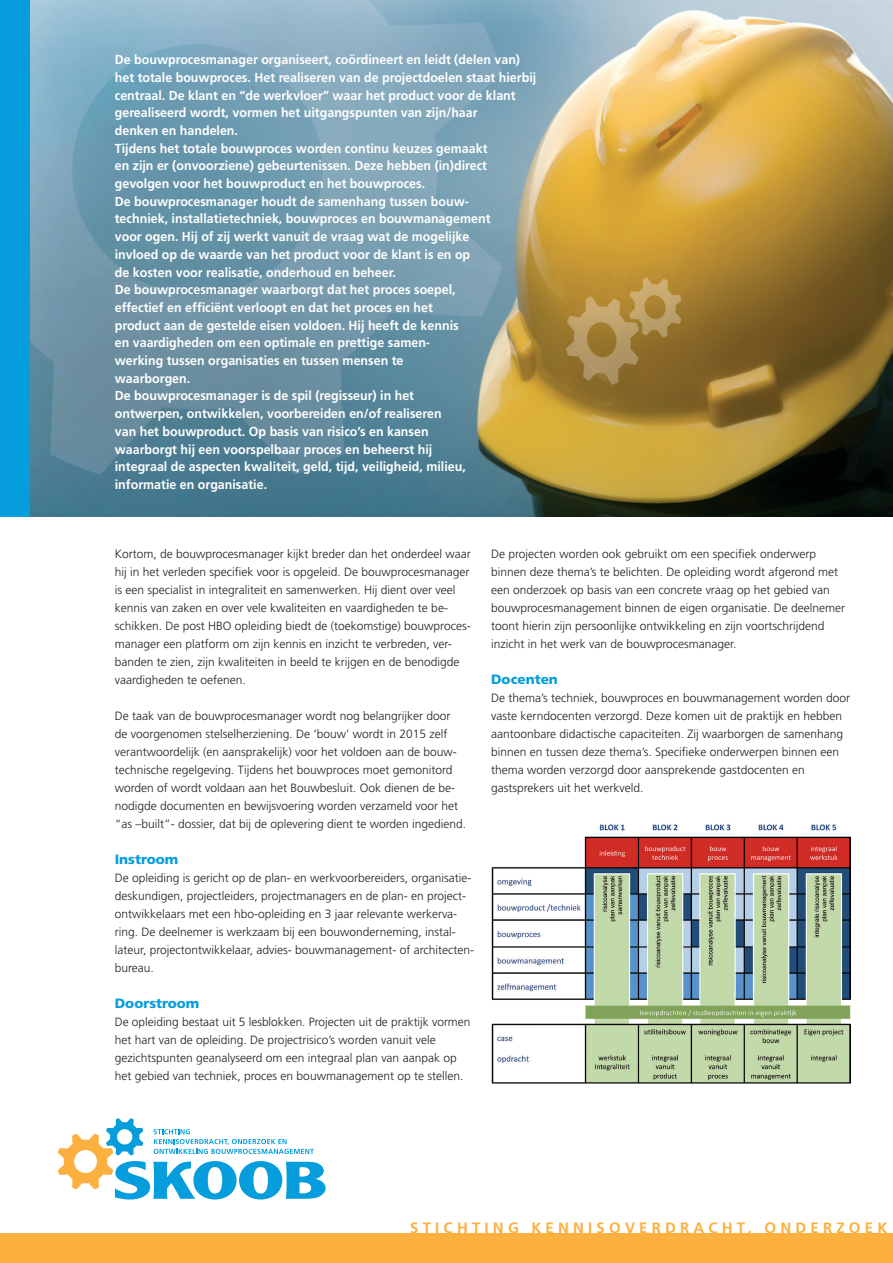
<style>
.page{position:relative;width:893px;height:1263px;background:#fff}
.page>*{position:absolute;margin:0;border:0;box-sizing:border-box;transform-origin:0 0}
.t1{font:700 15px "Frutiger";letter-spacing:.28em;color:#fbb03f}
.t2{font:900 13.5px "Frutiger";color:#069ddc}
.t3{font:700 13.05px/17.7px "Frutiger";color:#fff;scale:.95 1}
.t4{font:300 12px/18px "Frutiger";color:#231f20}
</style>
<div class="page">
<div style="left:0;top:1233px;width:893px;height:30px;background:#fbb03f"></div>
<img style="left:491px;top:824px;width:359px;height:259px">
<img style="left:30px;top:0;width:863px;height:516px">
<div style="left:0;top:0;width:30px;height:516px;background:#069ddc"></div>
<svg style="left:58px;top:1118px;width:268px;height:81px"></svg>
<p class="t3" style="left:115px;top:51px;width:445px">De bouwprocesmanager organiseert, coördineert en leidt (delen van) het totale bouwproces. Het realiseren van de projectdoelen staat hierbij centraal. De klant en “de werkvloer” waar het product voor de klant gerealiseerd wordt, vormen het uitgangspunten van zijn/haar<br>denken en handelen.<br>Tijdens het totale bouwproces worden continu keuzes gemaakt<br>en zijn er (onvoorziene) gebeurtenissen. Deze hebben (in)direct gevolgen voor het bouwproduct en het bouwproces.<br>De bouwprocesmanager houdt de samenhang tussen bouw-<br>techniek, installatietechniek, bouwproces en bouwmanagement<br>voor ogen. Hij of zij werkt vanuit de vraag wat de mogelijke<br>invloed op de waarde van het product voor de klant is en op<br>de kosten voor realisatie, onderhoud en beheer.<br>De bouwprocesmanager waarborgt dat het proces soepel,<br>effectief en efficiënt verloopt en dat het proces en het<br>product aan de gestelde eisen voldoen. Hij heeft de kennis<br>en vaardigheden om een optimale en prettige samen-<br>werking tussen organisaties en tussen mensen te<br>waarborgen.<br>De bouwprocesmanager is de spil (regisseur) in het<br>ontwerpen, ontwikkelen, voorbereiden en/of realiseren<br>van het bouwproduct. Op basis van risico’s en kansen<br>waarborgt hij een voorspelbaar proces en beheerst hij<br>integraal de aspecten kwaliteit, geld, tijd, veiligheid, milieu,<br>informatie en organisatie.</p>
<p class="t4" style="left:115px;top:545px;width:358px">Kortom, de bouwprocesmanager kijkt breder dan het onderdeel waar hij in het verleden specifiek voor is opgeleid. De bouwprocesmanager is een specialist in integraliteit en samenwerken. Hij dient over veel kennis van zaken en over vele kwaliteiten en vaardigheden te be&shy;schikken. De post HBO opleiding biedt de (toekomstige) bouwproces&shy;manager een platform om zijn kennis en inzicht te verbreden, ver&shy;banden te zien, zijn kwaliteiten in beeld te krijgen en de benodigde vaardigheden te oefenen.</p>
<p class="t4" style="left:115px;top:707px;width:353px">De taak van de bouwprocesmanager wordt nog belangrijker door<br>de voorgenomen stelselherziening. De ‘bouw’ wordt in 2015 zelf verantwoordelijk (en aansprakelijk) voor het voldoen aan de bouw&shy;technische regelgeving. Tijdens het bouwproces moet gemonitord worden of wordt voldaan aan het Bouwbesluit. Ook dienen de be&shy;nodigde documenten en bewijsvoering worden verzameld voor het “as –built”- dossier, dat bij de oplevering dient te worden ingediend.</p>
<p class="t2" style="left:115px;top:851px;width:65px">Instroom</p>
<p class="t4" style="left:115px;top:869px;width:361px">De opleiding is gericht op de plan- en werkvoorbereiders, organisatie&shy;deskundigen, projectleiders, projectmanagers en de plan- en project&shy;ontwikkelaars met een hbo-opleiding en 3 jaar relevante werkerva&shy;ring. De deelnemer is werkzaam bij een bouwonderneming, instal&shy;lateur, projectontwikkelaar, advies- bouwmanagement- of architecten&shy;bureau.</p>
<p class="t2" style="left:115px;top:995px;width:86px">Doorstroom</p>
<p class="t4" style="left:115px;top:1013px;width:357px">De opleiding bestaat uit 5 lesblokken. Projecten uit de praktijk vormen het hart van de opleiding. De projectrisico’s worden vanuit vele gezichtspunten geanalyseerd om een integraal plan van aanpak op het gebied van techniek, proces en bouwmanagement op te stellen.</p>
<p class="t4" style="left:491px;top:545px;width:355px">De projecten worden ook gebruikt om een specifiek onderwerp binnen deze thema’s te belichten. De opleiding wordt afgerond met een onderzoek op basis van een concrete vraag op het gebied van bouwprocesmanagement binnen de eigen organisatie. De deelnemer toont hierin zijn persoonlijke ontwikkeling en zijn voortschrijdend inzicht in het werk van de bouwprocesmanager.</p>
<p class="t2" style="left:491px;top:671px;width:68px">Docenten</p>
<p class="t4" style="left:491px;top:689px;width:361px">De thema’s techniek, bouwproces en bouwmanagement worden door vaste kerndocenten verzorgd. Deze komen uit de praktijk en hebben aantoonbare didactische capaciteiten. Zij waarborgen de samenhang binnen en tussen deze thema’s. Specifieke onderwerpen binnen een thema worden verzorgd door aansprekende gastdocenten en gastsprekers uit het werkveld.</p>
<p class="t1" style="left:410px;top:1219px;width:479px">STICHTING KENNISOVERDRACHT, ONDERZOEK</p>
</div>
